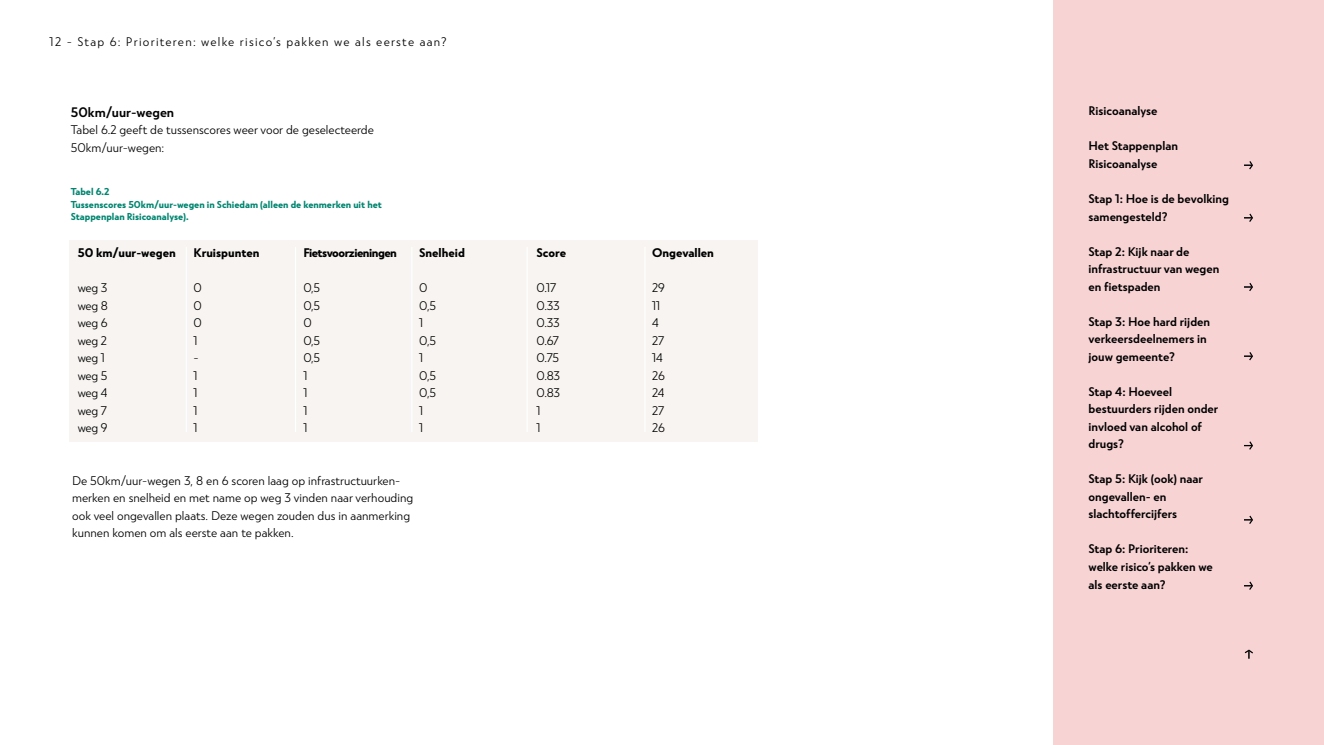
<style>
.page{position:relative;width:1324px;height:745px;background:#fff}
.page>*{position:absolute;margin:0;border:0;box-sizing:border-box;transform-origin:0 0}
.t1{font:600 13.75px "Atlan";color:#000}
.t2{font:600 12.5px/17.5px "Atlan";color:#000}
.t3{font:300 12.5px/17.5px "Atlan";color:#000}
.t4{font:300 12.5px/17.5px "Atlan";letter-spacing:-.02em;color:#000}
.t5{font:300 12.5px "Atlan";letter-spacing:.1em;color:#000}
.t6{font:700 12.5px "Atlan";color:#000}
.t7{font:700 12.5px "Atlan";letter-spacing:-.04em;color:#000}
.t8{font:700 10px/12.5px "Atlan";color:#008570}
</style>
<div class="page">
<div style="left:1052px;top:0;width:271px;height:744px;background:#f8d3d4"></div>
<svg style="left:1244px;top:161px;width:9px;height:9px"></svg>
<svg style="left:1244px;top:213px;width:9px;height:9px"></svg>
<svg style="left:1244px;top:283px;width:9px;height:8px"></svg>
<svg style="left:1244px;top:352px;width:9px;height:9px"></svg>
<svg style="left:1244px;top:441px;width:9px;height:9px"></svg>
<svg style="left:1244px;top:515px;width:9px;height:9px"></svg>
<svg style="left:1244px;top:581px;width:9px;height:9px"></svg>
<svg style="left:1244px;top:649px;width:9px;height:9px"></svg>
<div style="left:69px;top:239px;width:689px;height:202px;background:#f7f4f1"></div>
<hr style="left:186px;top:247px;width:1px;height:185px;background:#fff">
<hr style="left:295px;top:247px;width:1px;height:185px;background:#fff">
<hr style="left:526px;top:247px;width:1px;height:185px;background:#fff">
<hr style="left:411px;top:247px;width:1px;height:185px;background:#fff">
<hr style="left:644px;top:247px;width:1px;height:185px;background:#fff">
<p class="t5" style="left:50px;top:34px;width:398px">12 - Stap 6: Prioriteren: welke risico’s pakken we als eerste aan?</p>
<p class="t1" style="left:71px;top:104px;width:105px">50km/uur-wegen</p>
<p class="t3" style="left:71px;top:121px;width:304px">Tabel 6.2 geeft de tussenscores weer voor de geselecteerde<br>50km/uur-wegen:</p>
<p class="t8" style="left:71px;top:185px;width:312px">Tabel 6.2<br>Tussenscores 50km/uur-wegen in Schiedam (alleen de kenmerken uit het<br>Stappenplan Risicoanalyse).</p>
<p class="t6" style="left:78px;top:245px;width:100px">50 km/uur-wegen</p>
<p class="t4" style="left:78px;top:279px;width:32px">weg 3 weg 8 weg 6 weg 2 weg 1 weg 5 weg 4 weg 7 weg 9</p>
<p class="t6" style="left:193px;top:245px;width:67px">Kruispunten</p>
<p class="t3" style="left:193px;top:279px;width:10px">0<br>0<br>0<br>1 -<br>1<br>1<br>1<br>1</p>
<p class="t7" style="left:303px;top:245px;width:95px">Fietsvoorzieningen</p>
<p class="t3" style="left:303px;top:279px;width:18px">0,5<br>0,5<br>0<br>0,5<br>0,5<br>1<br>1<br>1<br>1</p>
<p class="t6" style="left:419px;top:245px;width:47px">Snelheid</p>
<p class="t3" style="left:419px;top:279px;width:18px">0<br>0,5<br>1<br>0,5<br>1<br>0,5<br>0,5<br>1<br>1</p>
<p class="t3" style="left:72px;top:471px;width:342px">De 50km/uur-wegen 3, 8 en 6 scoren laag op infrastructuurken&shy;merken en snelheid en met name op weg 3 vinden naar verhouding ook veel ongevallen plaats. Deze wegen zouden dus in aanmerking kunnen komen om als eerste aan te pakken.</p>
<p class="t6" style="left:536px;top:245px;width:31px">Score</p>
<p class="t4" style="left:536px;top:279px;width:25px">0.17<br>0.33<br>0.33<br>0.67<br>0.75<br>0.83<br>0.83<br>1<br>1</p>
<p class="t6" style="left:652px;top:245px;width:63px">Ongevallen</p>
<p class="t4" style="left:652px;top:279px;width:14px">29<br>11<br>4<br>27<br>14<br>26<br>24<br>27<br>26</p>
<p class="t2" style="left:1088px;top:102px;width:70px">Risicoanalyse</p>
<p class="t2" style="left:1088px;top:137px;width:91px">Het Stappenplan<br>Risicoanalyse</p>
<p class="t2" style="left:1088px;top:190px;width:142px">Stap 1: Hoe is de bevolking samengesteld?</p>
<p class="t2" style="left:1088px;top:242px;width:132px">Stap 2: Kijk naar de infrastructuur van wegen en fietspaden</p>
<p class="t2" style="left:1088px;top:312px;width:123px">Stap 3: Hoe hard rijden verkeersdeelnemers in jouw gemeente?</p>
<p class="t2" style="left:1088px;top:382px;width:131px">Stap 4: Hoeveel bestuurders rijden onder invloed van alcohol of drugs?</p>
<p class="t2" style="left:1088px;top:470px;width:116px">Stap 5: Kijk (ook) naar ongevallen- en slachtoffercijfers</p>
<p class="t2" style="left:1088px;top:540px;width:126px">Stap 6: Prioriteren: welke risico’s pakken we als eerste aan?</p>
</div>
